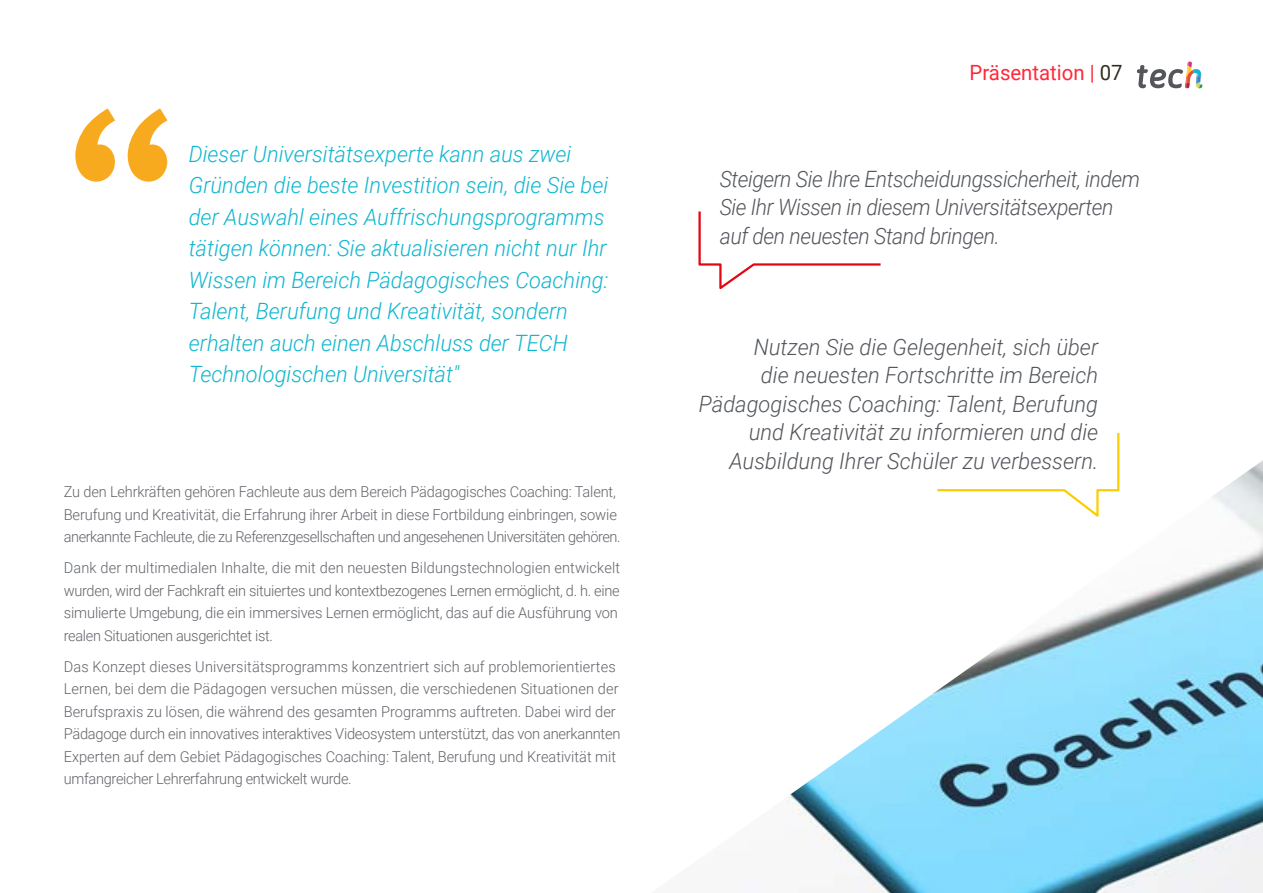
<style>
.page{position:relative;width:1263px;height:893px;background:#fff}
.page>*{position:absolute;margin:0;border:0;box-sizing:border-box;transform-origin:0 0}
.t1{font:italic 300 22.5px/31.5px "Roboto";color:#0fb6cf}
.t2{font:italic 300 22.5px/28.5px "Roboto";color:#52555b;text-align:right}
.t3{font:italic 300 22.5px/28.5px "Roboto";letter-spacing:-.02em;color:#52555b;scale:.94 1}
.t4{font:21px "Roboto";color:#ff293a}
.t5{font:300 15px/22.5px "Roboto";letter-spacing:-.01em;color:#61646a}
.s1{color:#fc2a3b}
.s2{color:#312e20}
</style>
<div class="page">
<svg style="left:75px;top:108px;width:92px;height:74px"></svg>
<img style="left:787px;top:460px;width:476px;height:433px">
<svg style="left:935px;top:432px;width:185px;height:88px"></svg>
<svg style="left:698px;top:211px;width:183px;height:79px"></svg>
<svg style="left:1137px;top:62px;width:65px;height:27px"></svg>
<p class="t1" style="left:189px;top:137px;width:421px">Dieser Universitätsexperte kann aus zwei Gründen die beste Investition sein, die Sie bei der Auswahl eines Auffrischungsprogramms tätigen können: Sie aktualisieren nicht nur Ihr Wissen im Bereich Pädagogisches Coaching:<br>Talent, Berufung und Kreativität, sondern erhalten auch einen Abschluss der TECH Technologischen Universität"</p>
<p class="t5" style="left:64px;top:480px;width:558px">Zu den Lehrkräften gehören Fachleute aus dem Bereich Pädagogisches Coaching: Talent,<br>Berufung und Kreativität, die Erfahrung ihrer Arbeit in diese Fortbildung einbringen, sowie anerkannte Fachleute, die zu Referenzgesellschaften und angesehenen Universitäten gehören.</p>
<p class="t5" style="left:64px;top:556px;width:558px">Dank der multimedialen Inhalte, die mit den neuesten Bildungstechnologien entwickelt wurden, wird der Fachkraft ein situiertes und kontextbezogenes Lernen ermöglicht, d. h. eine simulierte Umgebung, die ein immersives Lernen ermöglicht, das auf die Ausführung von realen Situationen ausgerichtet ist.</p>
<p class="t5" style="left:64px;top:654px;width:558px">Das Konzept dieses Universitätsprogramms konzentriert sich auf problemorientiertes Lernen, bei dem die Pädagogen versuchen müssen, die verschiedenen Situationen der Berufspraxis zu lösen, die während des gesamten Programms auftreten. Dabei wird der Pädagoge durch ein innovatives interaktives Videosystem unterstützt, das von anerkannten Experten auf dem Gebiet Pädagogisches Coaching: Talent, Berufung und Kreativität mit umfangreicher Lehrerfahrung entwickelt wurde.</p>
<h2 class="t4" style="left:969px;top:57px;width:155px">Präsentati<span class="s1">on |</span> <span class="s2">07</span></h2>
<h1 class="t3" style="left:720px;top:164px;width:449px">Steigern Sie Ihre Entscheidungssicherheit, indem<br>Sie Ihr Wissen in diesem Universitätsexperten auf den neuesten Stand bringen.</h1>
<h1 class="t2" style="left:699px;top:332px;width:401px">Nutzen Sie die Gelegenheit, sich über<br>die neuesten Fortschritte im Bereich Pädagogisches Coaching: Talent, Berufung und Kreativität zu informieren und die Ausbildung Ihrer Schüler zu verbessern.</h1>
</div>
